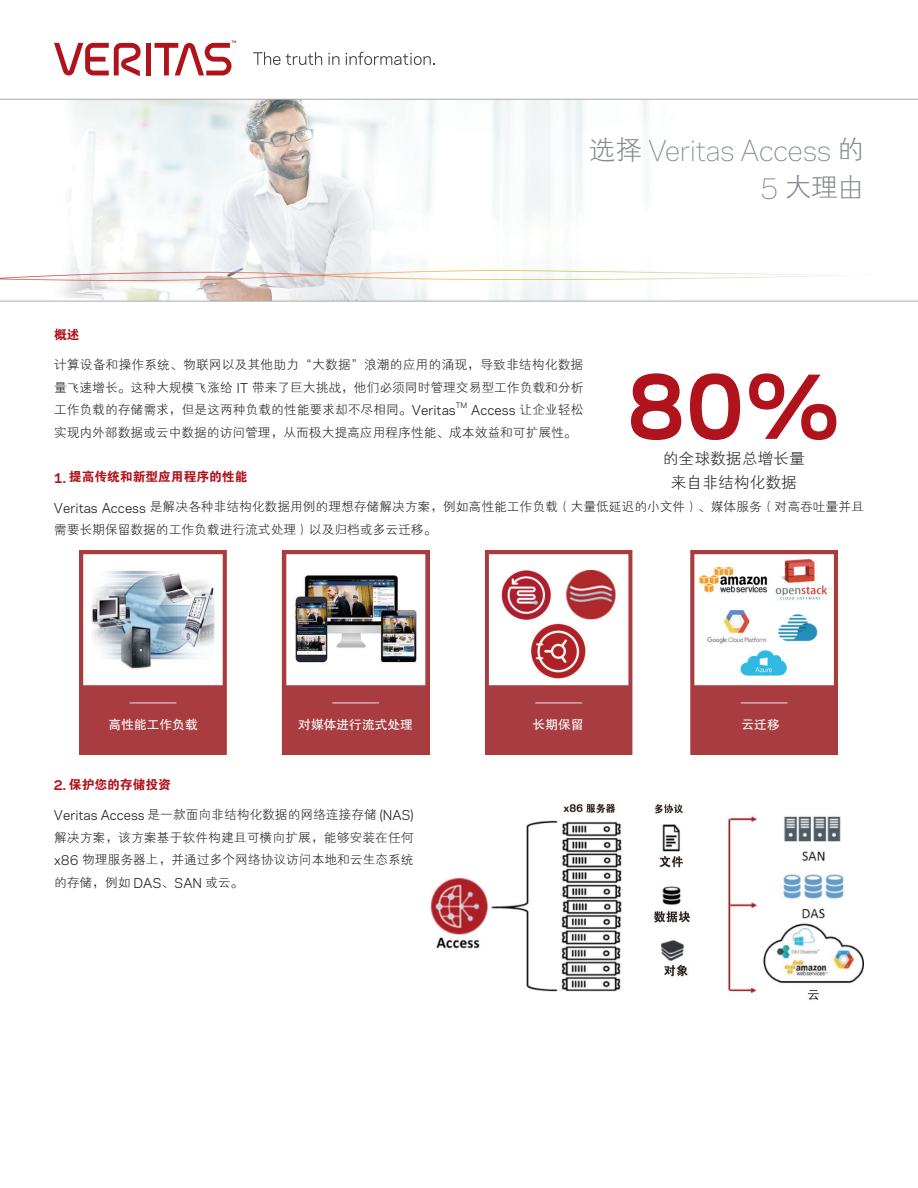
<style>
.page{position:relative;width:918px;height:1188px;background:#fff}
.page>*{position:absolute;margin:0;border:0;box-sizing:border-box;transform-origin:0 0}
.t1{font:700 84.15px "Polaris";color:#b0131c}
.t2{font:300 27px "Polaris";letter-spacing:-.025em;color:#848a8f}
.t3{font:27px "FZXH1 JW GB1 0";color:#848a8f}
.t4{font:15.75px/23.7px "FZXH1 JW GB1 0";color:#231f20;text-align:center}
.t5{font:12.75px/22.5px "FZXH1 JW GB1 0";color:#231f20;text-align:justify}
.t6{font:12.75px "Polaris";color:#231f20}
.t7{font:12.75px "FZDHTJW GB1 0";color:#b0131c}
.t8{font:12.75px "FZHTJW GB1 0";color:#fff}
.t9{font:7.5px "Polaris";color:#231f20}
.s1{font-family:"FZXH1 JW GB1 0";font-weight:400}
.s2{font-family:"Polaris";font-weight:300}
.s3{font-family:"Polaris"}
.s4{font-family:"FZXH1 JW GB1 0"}
.s5{font-family:"Polaris";font-weight:700}
</style>
<div class="page">
<img style="left:0;top:100px;width:918px;height:201px">
<svg style="left:253px;top:52px;width:69px;height:13px"></svg>
<svg style="left:328px;top:53px;width:11px;height:12px"></svg>
<svg style="left:346px;top:52px;width:89px;height:13px"></svg>
<hr style="left:146px;top:43px;width:4px;height:32px;background:#b0131c">
<svg style="left:54px;top:43px;width:87px;height:33px"></svg>
<svg style="left:155px;top:40px;width:81px;height:35px"></svg>
<hr style="left:0;top:99px;width:918px;height:1px;background:#a8a9ad">
<hr style="left:0;top:301px;width:918px;height:1px;background:#a8a9ad">
<img style="left:430px;top:803px;width:434px;height:197px">
<img style="left:80px;top:550px;width:758px;height:205px">
<h2 class="t2" style="left:589px;top:131px;width:277px"><span class="s1">选择</span> Veritas Access <span class="s1">的</span></h2>
<h2 class="t3" style="left:760px;top:173px;width:106px"><span class="s2">5</span> 大理由</h2>
<p class="t7" style="left:54px;top:328px;width:27px">概述</p>
<p class="t5" style="left:54px;top:354px;width:531px">计算设备和操作系统、物联网以及其他助力“大数据”浪潮的应用的涌现，导致非结构化数据量飞速增长。这种大规模飞涨给 <span class="s3">IT</span> 带来了巨大挑战，他们必须同时管理交易型工作负载和分析工作负载的存储需求，但是这两种负载的性能要求却不尽相同。<span class="s3">Veritas</span></p>
<h1 class="t1" style="left:627px;top:343px;width:216px">80%</h1>
<p class="t4" style="left:663px;top:447px;width:143px">的全球数据总增长量来自非结构化数据</p>
<p class="t9" style="left:456px;top:400px;width:13px">TM</p>
<p class="t6" style="left:471px;top:401px;width:114px">Access <span class="s4">让企业轻松</span></p>
<p class="t5" style="left:54px;top:421px;width:524px">实现内外部数据或云中数据的访问管理，从而极大提高应用程序性能、成本效益和可扩展性。</p>
<p class="t7" style="left:54px;top:470px;width:195px"><span class="s5">1.</span> 提高传统和新型应用程序的性能</p>
<p class="t5" style="left:54px;top:496px;width:811px"><span class="s3">Veritas Access</span> 是解决各种非结构化数据用例的理想存储解决方案，例如高性能工作负载（大量低延迟的小文件）、媒体服务（对高吞吐量并且需要长期保留数据的工作负载进行流式处理）以及归档或多云迁移。</p>
<p class="t8" style="left:109px;top:718px;width:91px">高性能工作负载</p>
<p class="t8" style="left:298px;top:718px;width:116px">对媒体进行流式处理</p>
<p class="t8" style="left:533px;top:718px;width:52px">长期保留</p>
<p class="t8" style="left:742px;top:718px;width:40px">云迁移</p>
<p class="t7" style="left:54px;top:778px;width:118px"><span class="s5">2.</span> 保护您的存储投资</p>
<p class="t6" style="left:54px;top:806px;width:361px">Veritas Access <span class="s4">是一款面向非结构化数据的网络连接存储</span> (NAS)</p>
<p class="t5" style="left:54px;top:826px;width:361px">解决方案，该方案基于软件构建且可横向扩展，能够安装在任何<span class="s3">x86</span> 物理服务器上，并通过多个网络协议访问本地和云生态系统的存储，例如 <span class="s3">DAS</span>、<span class="s3">SAN</span> 或云。</p>
</div>
